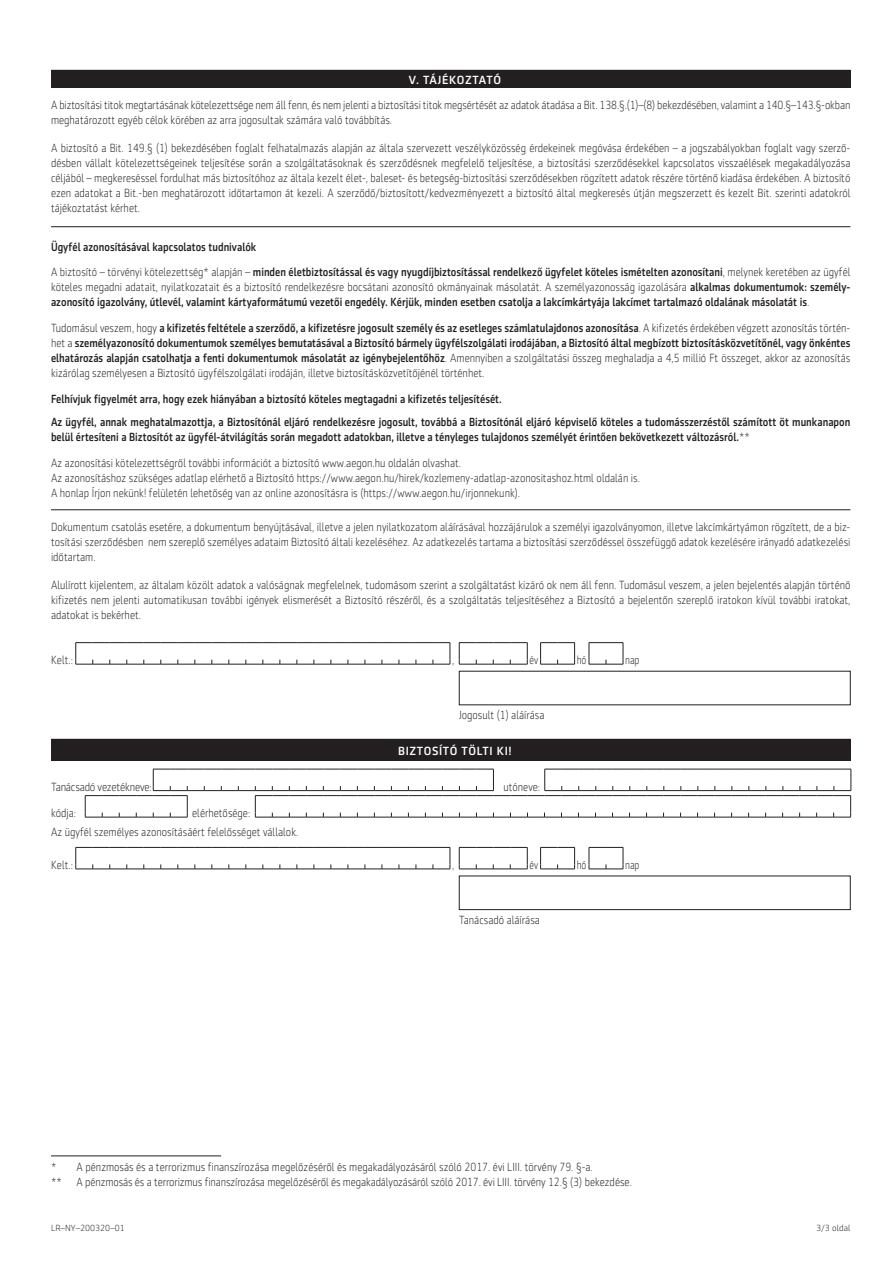
<style>
.page{position:relative;width:893px;height:1263px;background:#fff}
.page>*{position:absolute;margin:0;border:0;box-sizing:border-box;transform-origin:0 0}
.t1{font:300 12px/15px "Sentico Sans DT";color:#231f20;scale:.88 1}
.t2{font:500 12px/15px "Sentico Sans DT";color:#231f20;scale:.88 1}
.t3{font:500 12px "Sentico Sans DT";letter-spacing:.05em;color:#fff}
.t4{font:300 12px "Sentico Sans DT";letter-spacing:-.02em;color:#231f20;scale:.9 1}
.t5{font:300 12px "Sentico Sans DT";color:#231f20;scale:.8 1}
.t6{font:300 9px "Sentico Sans DT";color:#231f20}
.s1{font-weight:300}
</style>
<div class="page">
<div style="left:51px;top:71px;width:799px;height:17px;background:#231f20"></div>
<hr style="left:51px;top:70px;width:799px;height:1px;background:#231f20">
<hr style="left:51px;top:226px;width:799px;height:1px;background:#231f20">
<hr style="left:51px;top:509px;width:799px;height:1px;background:#231f20">
<svg style="left:75px;top:642px;width:376px;height:23px"></svg>
<svg style="left:459px;top:642px;width:69px;height:23px"></svg>
<svg style="left:540px;top:642px;width:35px;height:23px"></svg>
<svg style="left:589px;top:642px;width:35px;height:23px"></svg>
<div style="left:51px;top:739px;width:799px;height:22px;background:#231f20"></div>
<svg style="left:85px;top:769px;width:767px;height:49px"></svg>
<svg style="left:75px;top:847px;width:376px;height:23px"></svg>
<svg style="left:459px;top:847px;width:69px;height:23px"></svg>
<svg style="left:540px;top:847px;width:35px;height:23px"></svg>
<svg style="left:589px;top:847px;width:35px;height:23px"></svg>
<div style="left:459px;top:876px;width:391px;height:34px;border:1px solid #231f20"></div>
<hr style="left:51px;top:1155px;width:170px;height:1px;background:#231f20">
<p class="t3" style="left:409px;top:73px;width:94px">V. TÁJÉKOZTATÓ</p>
<p class="t1" style="left:51px;top:98px;width:910px">A biztosítási titok megtartásának kötelezettsége nem áll fenn, és nem jelenti a biztosítási titok megsértését az adatok átadása a Bit. 138.§.(1)–(8) bekezdésében, valamint a 140.§–143.§-okban meghatározott egyéb célok körében az arra jogosultak számára való továbbítás.</p>
<p class="t1" style="left:51px;top:141px;width:910px;text-align:justify">A biztosító a Bit. 149.§ (1) bekezdésében foglalt felhatalmazás alapján az általa szervezett veszélyközösség érdekeinek megóvása érdekében – a jogszabályokban foglalt vagy szerző&shy;désben vállalt kötelezettségeinek teljesítése során a szolgáltatásoknak és szerződésnek megfelelő teljesítése, a biztosítási szerződésekkel kapcsolatos visszaélések megakadályozása céljából – megkereséssel fordulhat más biztosítóhoz az általa kezelt élet-, baleset- és betegség-biztosítási szerződésekben rögzített adatok részére történő kiadása érdekében. A biztosító ezen adatokat a Bit.-ben meghatározott időtartamon át kezeli. A szerződő/biztosított/kedvezményezett a biztosító által megkeresés útján megszerzett és kezelt Bit. szerinti adatokról tájékoztatást kérhet.</p>
<p class="t2" style="left:51px;top:234px;width:910px;line-height:25.7px">Ügyfél azonosításával kapcsolatos tudnivalók<br><span class="s1">A biztosító – törvényi kötelezettség* alapján –</span> minden életbiztosítással és vagy nyugdíjbiztosítással rendelkező ügyfelet köteles ismételten azonosítani<span class="s1">, melynek keretében az ügyfél</span></p>
<p class="t2" style="left:51px;top:280px;width:910px"><span class="s1">köteles megadni adatait, nyilatkozatait és a biztosító rendelkezésre bocsátani azonosító okmányainak másolatát. A személyazonosság igazolására</span> alkalmas dokumentumok: személy&shy;azonosító igazolvány, útlevél, valamint kártyaformátumú vezetői engedély. Kérjük, minden esetben csatolja a lakcímkártyája lakcímet tartalmazó oldalának másolatát is<span class="s1">.</span></p>
<p class="t2" style="left:51px;top:320px;width:910px;text-align:justify"><span class="s1">Tudomásul veszem, hogy</span> a kifizetés feltétele a szerződő, a kifizetésre jogosult személy és az esetleges számlatulajdonos azonosítása<span class="s1">. A kifizetés érdekében végzett azonosítás történ&shy;het a</span> személyazonosító dokumentumok személyes bemutatásával a Biztosító bármely ügyfélszolgálati irodájában, a Biztosító által megbízott biztosításközvetítőnél, vagy önkéntes elhatározás alapján csatolhatja a fenti dokumentumok másolatát az igénybejelentőhöz<span class="s1">. Amennyiben a szolgáltatási összeg meghaladja a 4,5 millió Ft összeget, akkor az azonosítás kizárólag személyesen a Biztosító ügyfélszolgálati irodáján, illetve biztosításközvetítőjénél történhet.</span></p>
<p class="t2" style="left:51px;top:387px;width:910px;line-height:23.5px">Felhívjuk figyelmét arra, hogy ezek hiányában a biztosító köteles megtagadni a kifizetés teljesítését.<br>Az ügyfél, annak meghatalmazottja, a Biztosítónál eljáró rendelkezésre jogosult, továbbá a Biztosítónál eljáró képviselő köteles a tudomásszerzéstől számított öt munkanapon</p>
<p class="t2" style="left:51px;top:424px;width:796px;line-height:25.7px">belül értesíteni a Biztosítót az ügyfél-átvilágítás során megadott adatokban, illetve a tényleges tulajdonos személyét érintően bekövetkezett változásról.<span class="s1">**<br>Az azonosítási kötelezettségről további információt a biztosító www.aegon.hu oldalán olvashat.</span></p>
<p class="t1" style="left:51px;top:470px;width:671px">Az azonosításhoz szükséges adatlap elérhető a Biztosító https://www.aegon.hu/hirek/kozlemeny-adatlap-azonositashoz.html oldalán is.<br>A honlap Írjon nekünk! felületén lehetőség van az online azonosításra is (https://www.aegon.hu/irjonnekunk).</p>
<p class="t1" style="left:51px;top:519px;width:910px;text-align:justify">Dokumentum csatolás esetére, a dokumentum benyújtásával, illetve a jelen nyilatkozatom aláírásával hozzájárulok a személyi igazolványomon, illetve lakcímkártyámon rögzített, de a biz&shy;tosítási szerződésben nem szereplő személyes adataim Biztosító általi kezeléséhez. Az adatkezelés tartama a biztosítási szerződéssel összefüggő adatok kezelésére irányadó adatkezelési időtartam.</p>
<p class="t1" style="left:51px;top:577px;width:910px;text-align:justify">Alulírott kijelentem, az általam közölt adatok a valóságnak megfelelnek, tudomásom szerint a szolgáltatást kizáró ok nem áll fenn. Tudomásul veszem, a jelen bejelentés alapján történő kifizetés nem jelenti automatikusan további igények elismerését a Biztosító részéről, és a szolgáltatás teljesítéséhez a Biztosító a bejelentőn szereplő iratokon kívül további iratokat, adatokat is bekérhet.</p>
<p class="t1" style="left:51px;top:653px;width:27px">Kelt.:</p>
<p class="t1" style="left:452px;top:653px;width:4px">,</p>
<p class="t5" style="left:529px;top:654px;width:12px">év</p>
<p class="t5" style="left:577px;top:654px;width:14px">hó</p>
<p class="t5" style="left:625px;top:654px;width:20px">nap</p>
<p class="t1" style="left:459px;top:707px;width:99px">Jogosult (1) aláírása</p>
<p class="t3" style="left:398px;top:744px;width:115px">BIZTOSÍTÓ TÖLTI KI!</p>
<p class="t4" style="left:51px;top:780px;width:113px">Tanácsadó vezetékneve:</p>
<p class="t1" style="left:503px;top:779px;width:43px">utóneve:</p>
<p class="t1" style="left:51px;top:806px;width:30px">kódja:</p>
<p class="t1" style="left:51px;top:804px;width:283px;line-height:19px;text-indent:141px">elérhetősége:<br>Az ügyfél személyes azonosításáért felelősséget vállalok.</p>
<p class="t1" style="left:51px;top:858px;width:27px">Kelt.:</p>
<p class="t5" style="left:529px;top:859px;width:12px">év</p>
<p class="t5" style="left:577px;top:859px;width:14px">hó</p>
<p class="t5" style="left:625px;top:859px;width:20px">nap</p>
<p class="t1" style="left:452px;top:858px;width:4px">,</p>
<p class="t1" style="left:459px;top:913px;width:93px">Tanácsadó aláírása</p>
<p class="t1" style="left:51px;top:1160px;width:662px">* A pénzmosás és a terrorizmus finanszírozása megelőzéséről és megakadályozásáról szóló 2017. évi LIII. törvény 79. §-a.<br>** A pénzmosás és a terrorizmus finanszírozása megelőzéséről és megakadályozásáról szóló 2017. évi LIII. törvény 12.§ (3) bekezdése.</p>
<p class="t6" style="left:51px;top:1223px;width:75px">LR–NY–200320–01</p>
<p class="t6" style="left:816px;top:1223px;width:36px">3/3 oldal</p>
</div>
